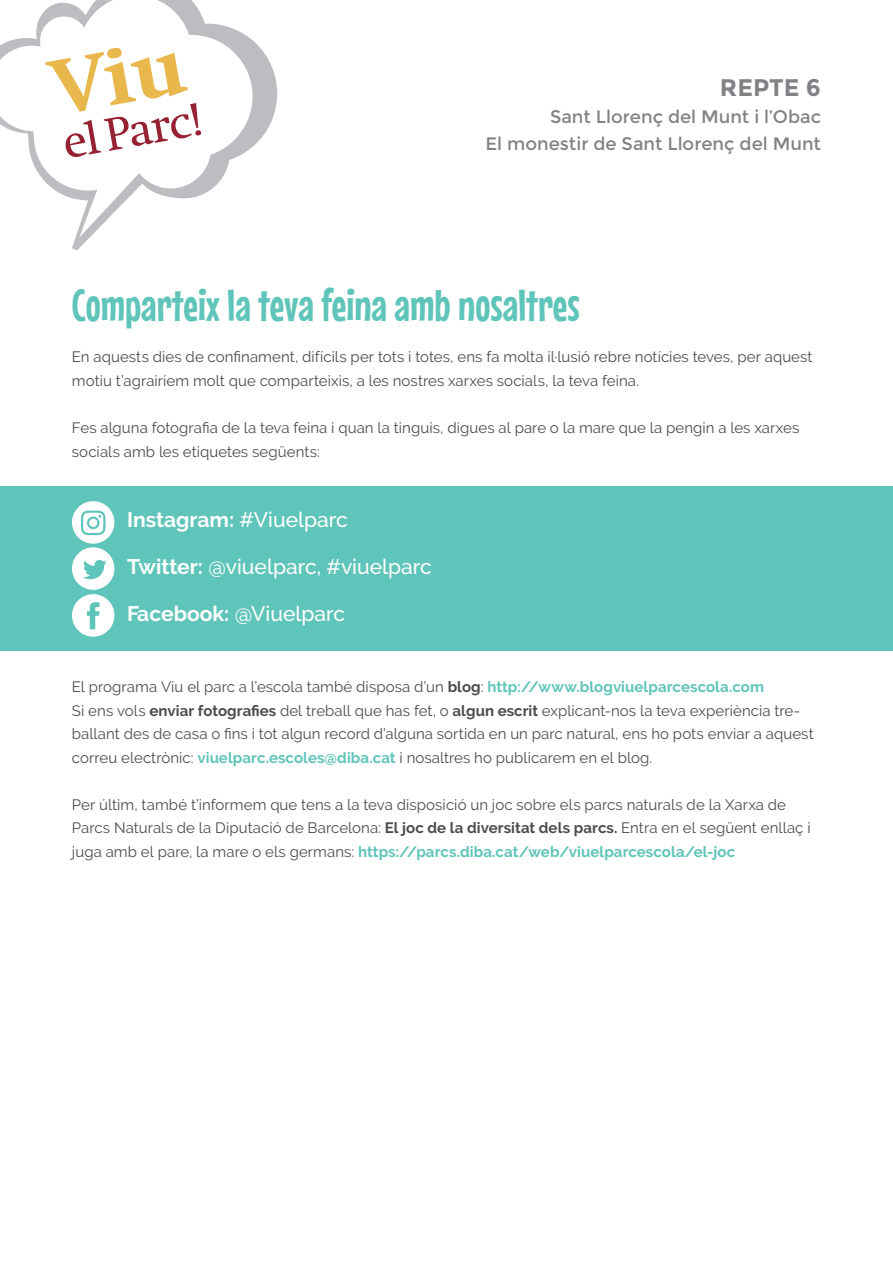
<style>
.page{position:relative;width:893px;height:1263px;background:#fff}
.page>*{position:absolute;margin:0;border:0;box-sizing:border-box;transform-origin:0 0}
.t1{font:45px "Mouse Memoirs";color:#5fc4b9}
.t2{font:700 24px "Montserrat";color:#808285}
.t3{font:500 21px "Raleway";color:#fff}
.t4{font:700 21px "Raleway";color:#fff}
.t5{font:18px/27px "Montserrat";color:#808285;text-align:right}
.t6{font:15px/23.5px "Raleway";letter-spacing:.005em;color:#4b4c4d}
.s1{font-weight:500}
.s2{font-weight:700}
.s3{font-weight:700;color:#5fc4b9}
</style>
<div class="page">
<svg style="left:72px;top:41px;width:205px;height:209px"></svg>
<svg style="left:0;top:0;width:253px;height:238px"></svg>
<svg style="left:45px;top:48px;width:156px;height:110px"></svg>
<div style="left:0;top:486px;width:893px;height:165px;background:#5fc4b9"></div>
<svg style="left:72px;top:501px;width:42px;height:136px"></svg>
<h2 class="t2" style="left:720px;top:73px;width:103px">REPTE 6</h2>
<p class="t5" style="left:485px;top:103px;width:337px">Sant Llorenç del Munt i l’Obac<br>El monestir de Sant Llorenç del Munt</p>
<h1 class="t1" style="left:72px;top:279px;width:509px">Comparteix la teva feina amb nosaltres</h1>
<p class="t6" style="left:72px;top:345px;width:742px">En aquests dies de confinament, difícils per tots i totes, ens fa molta il·lusió rebre notícies teves, per aquest motiu t’agrairíem molt que comparteixis, a les nostres xarxes socials, la teva feina.</p>
<p class="t6" style="left:72px;top:416px;width:729px">Fes alguna fotografia de la teva feina i quan la tinguis, digues al pare o la mare que la pengin a les xarxes socials amb les etiquetes següents:</p>
<h3 class="t4" style="left:127px;top:508px;width:222px">Instagram: <span class="s1">#Viuelparc</span></h3>
<h3 class="t3" style="left:127px;top:555px;width:306px"><span class="s2">Twitter:</span> @viuelparc, #viuelparc</h3>
<h3 class="t3" style="left:127px;top:602px;width:220px"><span class="s2">Facebook:</span> @Viuelparc</h3>
<p class="t6" style="left:72px;top:675px;width:743px">El programa Viu el parc a l’escola també disposa d’un <span class="s2">blog</span>: <span class="s3">http://www.blogviuelparcescola.com<br></span>Si ens vols <span class="s2">enviar fotografies</span> del treball que has fet, o <span class="s2">algun escrit</span> explicant-nos la teva experiència tre&shy;ballant des de casa o fins i tot algun record d’alguna sortida en un parc natural, ens ho pots enviar a aquest correu electrònic: <span class="s3">viuelparc.escoles@diba.cat</span> i nosaltres ho publicarem en el blog.</p>
<p class="t6" style="left:72px;top:793px;width:740px">Per últim, també t’informem que tens a la teva disposició un joc sobre els parcs naturals de la Xarxa de<br>Parcs Naturals de la Diputació de Barcelona: <span class="s2">El joc de la diversitat dels parcs.</span> Entra en el següent enllaç i juga amb el pare, la mare o els germans: <span class="s3">https://parcs.diba.cat/web/viuelparcescola/el-joc</span></p>
</div>
